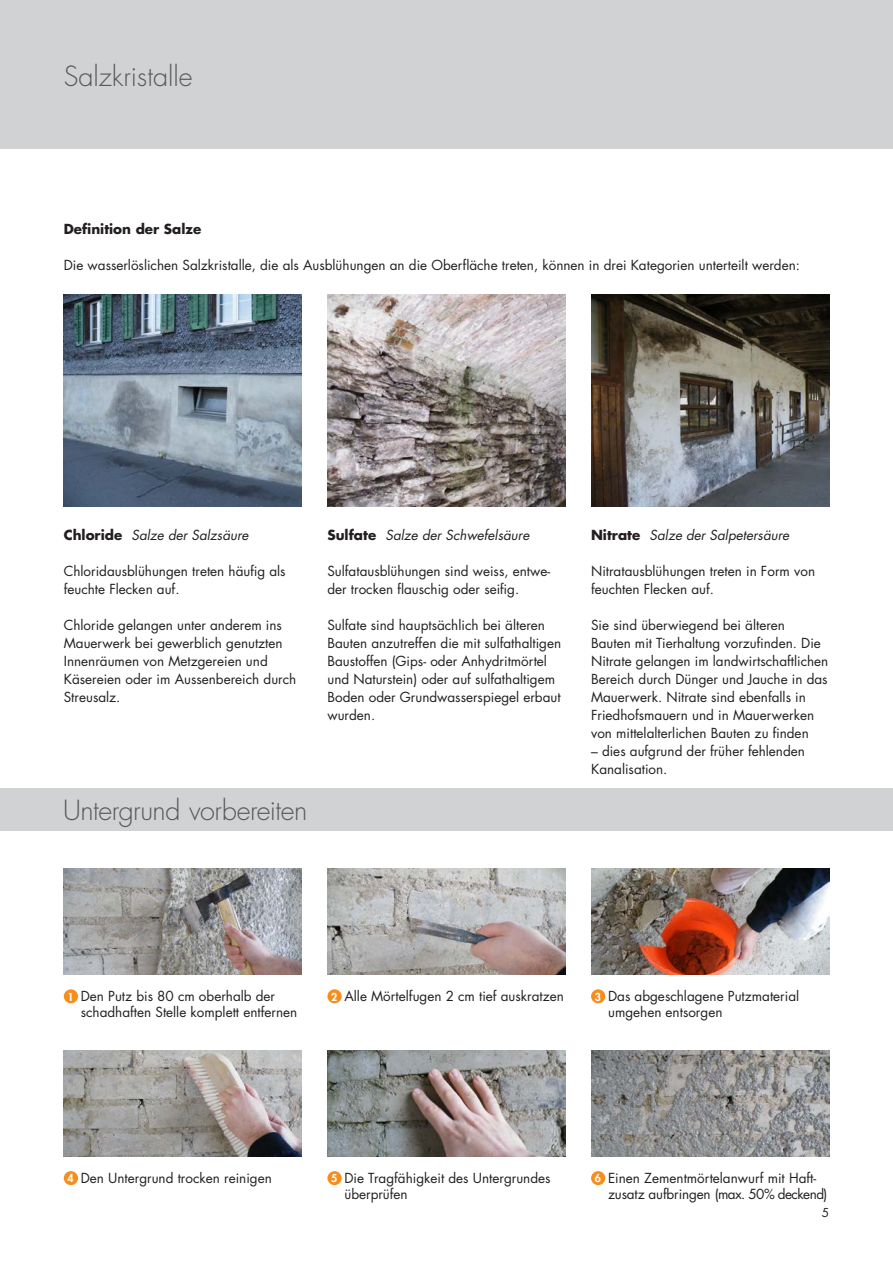
<style>
.page{position:relative;width:893px;height:1263px;background:#fff}
.page>*{position:absolute;margin:0;border:0;box-sizing:border-box;transform-origin:0 0}
.t1{font:300 27px "Futura Std";letter-spacing:-.01em;color:#57585a}
.t2{font:13.5px/18px "Futura Std";color:#231f20}
.t3{font:italic 13.5px "Futura Std";color:#231f20}
.t4{font:700 13.5px "Futura Std";color:#231f20}
.t5{font:12px "Futura Std";color:#231f20}
.s1{font-weight:700;font-style:normal}
.s2{font-weight:800;font-size:10.65px;color:#fff}
</style>
<div class="page">
<img style="left:591px;top:294px;width:238px;height:213px">
<img style="left:327px;top:294px;width:239px;height:213px">
<img style="left:64px;top:294px;width:238px;height:213px">
<div style="left:0;top:0;width:893px;height:149px;background:#d1d2d4"></div>
<div style="left:0;top:788px;width:893px;height:42px;background:#d1d2d4"></div>
<img style="left:64px;top:868px;width:238px;height:107px">
<img style="left:327px;top:868px;width:239px;height:107px">
<img style="left:591px;top:868px;width:238px;height:107px">
<div style="left:64px;top:989px;width:14px;height:14px;background:#f68e1e;border-radius:50%"></div>
<div style="left:327px;top:989px;width:15px;height:14px;background:#f68e1e;border-radius:50%"></div>
<div style="left:591px;top:989px;width:14px;height:14px;background:#f68e1e;border-radius:50%"></div>
<img style="left:64px;top:1050px;width:238px;height:107px">
<img style="left:327px;top:1050px;width:239px;height:107px">
<img style="left:591px;top:1050px;width:238px;height:107px">
<div style="left:64px;top:1171px;width:14px;height:14px;background:#f68e1e;border-radius:50%"></div>
<div style="left:327px;top:1171px;width:15px;height:14px;background:#f68e1e;border-radius:50%"></div>
<div style="left:591px;top:1171px;width:14px;height:14px;background:#f68e1e;border-radius:50%"></div>
<h1 class="t1" style="left:64px;top:60px;width:130px">Salzkristalle</h1>
<p class="t4" style="left:64px;top:220px;width:139px">Definition der Salze</p>
<p class="t2" style="left:64px;top:256px;width:738px">Die wasserlöslichen Salzkristalle, die als Ausblühungen an die Oberfläche treten, können in drei Kategorien unterteilt werden:</p>
<p class="t3" style="left:64px;top:526px;width:186px"><span class="s1">Chloride</span> Salze der Salzsäure</p>
<p class="t2" style="left:64px;top:562px;width:223px">Chloridausblühungen treten häufig als feuchte Flecken auf.</p>
<p class="t2" style="left:64px;top:616px;width:234px">Chloride gelangen unter anderem ins<br>Mauerwerk bei gewerblich genutzten<br>Innenräumen von Metzgereien und<br>Käsereien oder im Aussenbereich durch<br>Streusalz.</p>
<p class="t3" style="left:327px;top:526px;width:203px"><span class="s1">Sulfate</span> Salze der Schwefelsäure</p>
<p class="t2" style="left:327px;top:562px;width:224px">Sulfatausblühungen sind weiss, entwe&shy;der trocken flauschig oder seifig.</p>
<p class="t2" style="left:327px;top:616px;width:235px">Sulfate sind hauptsächlich bei älteren Bauten anzutreffen die mit sulfathaltigen Baustoffen (Gips- oder Anhydritmörtel und Naturstein) oder auf sulfathaltigem Boden oder Grundwasserspiegel erbaut wurden.</p>
<h1 class="t1" style="left:63px;top:793px;width:246px">Untergrund vorbereiten</h1>
<p class="t3" style="left:591px;top:526px;width:200px"><span class="s1">Nitrate</span> Salze der Salpetersäure</p>
<p class="t2" style="left:591px;top:562px;width:226px">Nitratausblühungen treten in Form von feuchten Flecken auf.</p>
<p class="t2" style="left:591px;top:616px;width:239px">Sie sind überwiegend bei älteren<br>Bauten mit Tierhaltung vorzufinden. Die Nitrate gelangen im landwirtschaftlichen Bereich durch Dünger und Jauche in das Mauerwerk. Nitrate sind ebenfalls in Friedhofsmauern und in Mauerwerken von mittelalterlichen Bauten zu finden</p>
<p class="t2" style="left:591px;top:742px;width:215px">– dies aufgrund der früher fehlenden<br>Kanalisation.</p>
<p class="t2" style="left:81px;top:988px;width:218px;line-height:16.2px;text-indent:-13px"><span class="s2">1</span> Den Putz bis 80 cm oberhalb der schadhaften Stelle komplett entfernen</p>
<p class="t2" style="left:331px;top:987px;width:234px"><span class="s2">2</span> Alle Mörtelfugen 2 cm tief auskratzen</p>
<p class="t2" style="left:608px;top:988px;width:193px;line-height:16.2px;text-indent:-13px"><span class="s2">3</span> Das abgeschlagene Putzmaterial umgehen entsorgen</p>
<p class="t2" style="left:68px;top:1169px;width:206px"><span class="s2">4</span> Den Untergrund trocken reinigen</p>
<p class="t2" style="left:344px;top:1170px;width:208px;line-height:16.2px;text-indent:-13px"><span class="s2">5</span> Die Tragfähigkeit des Untergrundes überprüfen</p>
<p class="t2" style="left:608px;top:1170px;width:221px;line-height:16.2px;text-indent:-13px"><span class="s2">6</span> Einen Zementmörtelanwurf mit Haft&shy;zusatz aufbringen (max. 50% deckend)</p>
<p class="t5" style="left:822px;top:1205px;width:9px">5</p>
</div>
